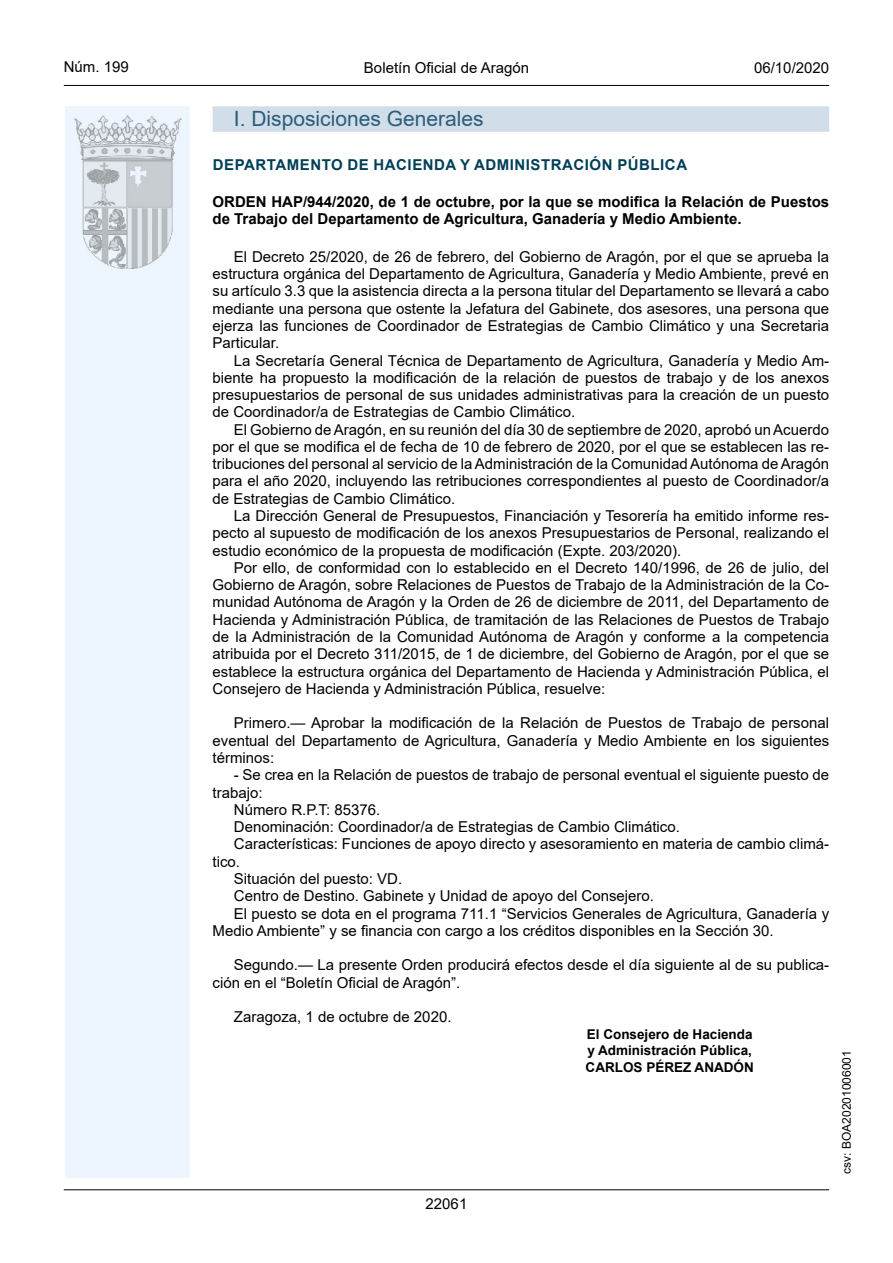
<style>
.page{position:relative;width:893px;height:1263px;background:#fff}
.page>*{position:absolute;margin:0;border:0;box-sizing:border-box;transform-origin:0 0}
.Titulo_sec{font:21px "Arial";color:#2a5e7a}
.inicio_de_parrafo{font:15px/17.2px "Arial";color:#000;text-align:justify}
.Titulo_text{font:700 15px/16.5px "Arial";color:#000}
.emisor_text{font:15px "Arial Bold MT2";letter-spacing:.035em;color:#003f58}
.t1{font:15px "Arial MT2";color:#000}
.firma_der{font:700 13.5px "Arial";color:#000}
.firma_der-2{font:13.5px "Arial Bold MT2";color:#000}
.t2{font:12px "Arial MT2";color:#000}
</style>
<div class="page">
<div style="left:65px;top:106px;width:125px;height:1072px;background:#edf6fe"></div>
<img style="left:75px;top:115px;width:106px;height:153px">
<hr style="left:64px;top:85px;width:765px;height:1px;background:#000">
<hr style="left:64px;top:1189px;width:765px;height:1px;background:#000">
<div style="left:213px;top:106px;width:616px;height:26px;background:#d1dde8"></div>
<p class="t1" style="left:64px;top:57px;width:67px">Núm. 199</p>
<p class="inicio_de_parrafo" style="left:364px;top:59px;width:167px">Boletín Oficial de Aragón</p>
<p class="t1" style="left:754px;top:57px;width:77px">06/10/2020</p>
<h2 class="Titulo_sec" style="left:234px;top:104px;width:251px">I. Disposiciones Generales</h2>
<h4 class="emisor_text" style="left:213px;top:154px;width:476px">DEPARTAMENTO DE HACIENDA Y ADMINISTRACIÓN PÚBLICA</h4>
<h5 class="Titulo_text" style="left:213px;top:194px;width:618px">ORDEN HAP/944/2020, de 1 de octubre, por la que se modifica la Relación de Puestos de Trabajo del Departamento de Agricultura, Ganadería y Medio Ambiente.</h5>
<p class="inicio_de_parrafo" style="left:213px;top:248px;width:618px;text-indent:21px">El Decreto 25/2020, de 26 de febrero, del Gobierno de Aragón, por el que se aprueba la estructura orgánica del Departamento de Agricultura, Ganadería y Medio Ambiente, prevé en su artículo 3.3 que la asistencia directa a la persona titular del Departamento se llevará a cabo mediante una persona que ostente la Jefatura del Gabinete, dos asesores, una persona que ejerza las funciones de Coordinador de Estrategias de Cambio Climático y una Secretaria Particular.</p>
<p class="inicio_de_parrafo" style="left:213px;top:351px;width:618px;text-indent:21px">La Secretaría General Técnica de Departamento de Agricultura, Ganadería y Medio Am&shy;biente ha propuesto la modificación de la relación de puestos de trabajo y de los anexos presupuestarios de personal de sus unidades administrativas para la creación de un puesto de Coordinador/a de Estrategias de Cambio Climático.</p>
<p class="inicio_de_parrafo" style="left:213px;top:421px;width:618px;text-indent:21px">El Gobierno de Aragón, en su reunión del día 30 de septiembre de 2020, aprobó un Acuerdo por el que se modifica el de fecha de 10 de febrero de 2020, por el que se establecen las re&shy;tribuciones del personal al servicio de la Administración de la Comunidad Autónoma de Aragón para el año 2020, incluyendo las retribuciones correspondientes al puesto de Coordinador/a de Estrategias de Cambio Climático.</p>
<p class="inicio_de_parrafo" style="left:213px;top:507px;width:618px;text-indent:21px">La Dirección General de Presupuestos, Financiación y Tesorería ha emitido informe res&shy;pecto al supuesto de modificación de los anexos Presupuestarios de Personal, realizando el estudio económico de la propuesta de modificación (Expte. 203/2020).</p>
<p class="inicio_de_parrafo" style="left:213px;top:559px;width:618px;text-indent:21px">Por ello, de conformidad con lo establecido en el Decreto 140/1996, de 26 de julio, del Gobierno de Aragón, sobre Relaciones de Puestos de Trabajo de la Administración de la Co&shy;munidad Autónoma de Aragón y la Orden de 26 de diciembre de 2011, del Departamento de Hacienda y Administración Pública, de tramitación de las Relaciones de Puestos de Trabajo de la Administración de la Comunidad Autónoma de Aragón y conforme a la competencia atribuida por el Decreto 311/2015, de 1 de diciembre, del Gobierno de Aragón, por el que se establece la estructura orgánica del Departamento de Hacienda y Administración Pública, el Consejero de Hacienda y Administración Pública, resuelve:</p>
<p class="inicio_de_parrafo" style="left:213px;top:714px;width:618px;text-indent:21px">Primero.— Aprobar la modificación de la Relación de Puestos de Trabajo de personal eventual del Departamento de Agricultura, Ganadería y Medio Ambiente en los siguientes términos:</p>
<p class="inicio_de_parrafo" style="left:213px;top:766px;width:618px;text-indent:21px">- Se crea en la Relación de puestos de trabajo de personal eventual el siguiente puesto de trabajo:</p>
<p class="inicio_de_parrafo" style="left:234px;top:801px;width:148px">Número R.P.T: 85376.</p>
<p class="inicio_de_parrafo" style="left:234px;top:818px;width:447px">Denominación: Coordinador/a de Estrategias de Cambio Climático.</p>
<p class="inicio_de_parrafo" style="left:213px;top:835px;width:618px;text-indent:21px">Características: Funciones de apoyo directo y asesoramiento en materia de cambio climá&shy;tico.</p>
<p class="inicio_de_parrafo" style="left:234px;top:870px;width:170px">Situación del puesto: VD.</p>
<p class="inicio_de_parrafo" style="left:234px;top:887px;width:422px">Centro de Destino. Gabinete y Unidad de apoyo del Consejero.</p>
<p class="inicio_de_parrafo" style="left:213px;top:904px;width:618px;text-indent:21px">El puesto se dota en el programa 711.1 “Servicios Generales de Agricultura, Ganadería y<br>Medio Ambiente” y se financia con cargo a los créditos disponibles en la Sección 30.</p>
<p class="inicio_de_parrafo" style="left:213px;top:956px;width:618px;text-indent:21px">Segundo.— La presente Orden producirá efectos desde el día siguiente al de su publica&shy;ción en el “Boletín Oficial de Aragón”.</p>
<p class="inicio_de_parrafo" style="left:234px;top:1008px;width:219px">Zaragoza, 1 de octubre de 2020.</p>
<p class="firma_der" style="left:587px;top:1024px;width:167px">El Consejero de Hacienda</p>
<p class="firma_der" style="left:587px;top:1041px;width:166px">y Administración Pública,</p>
<p class="firma_der-2" style="left:586px;top:1057px;width:170px">CARLOS PÉREZ ANADÓN</p>
<p class="t1" style="left:426px;top:1193px;width:43px">22061</p>
<p class="t2" style="left:838px;top:1174px;width:125px;rotate:-90deg">csv: BOA20201006001</p>
</div>
